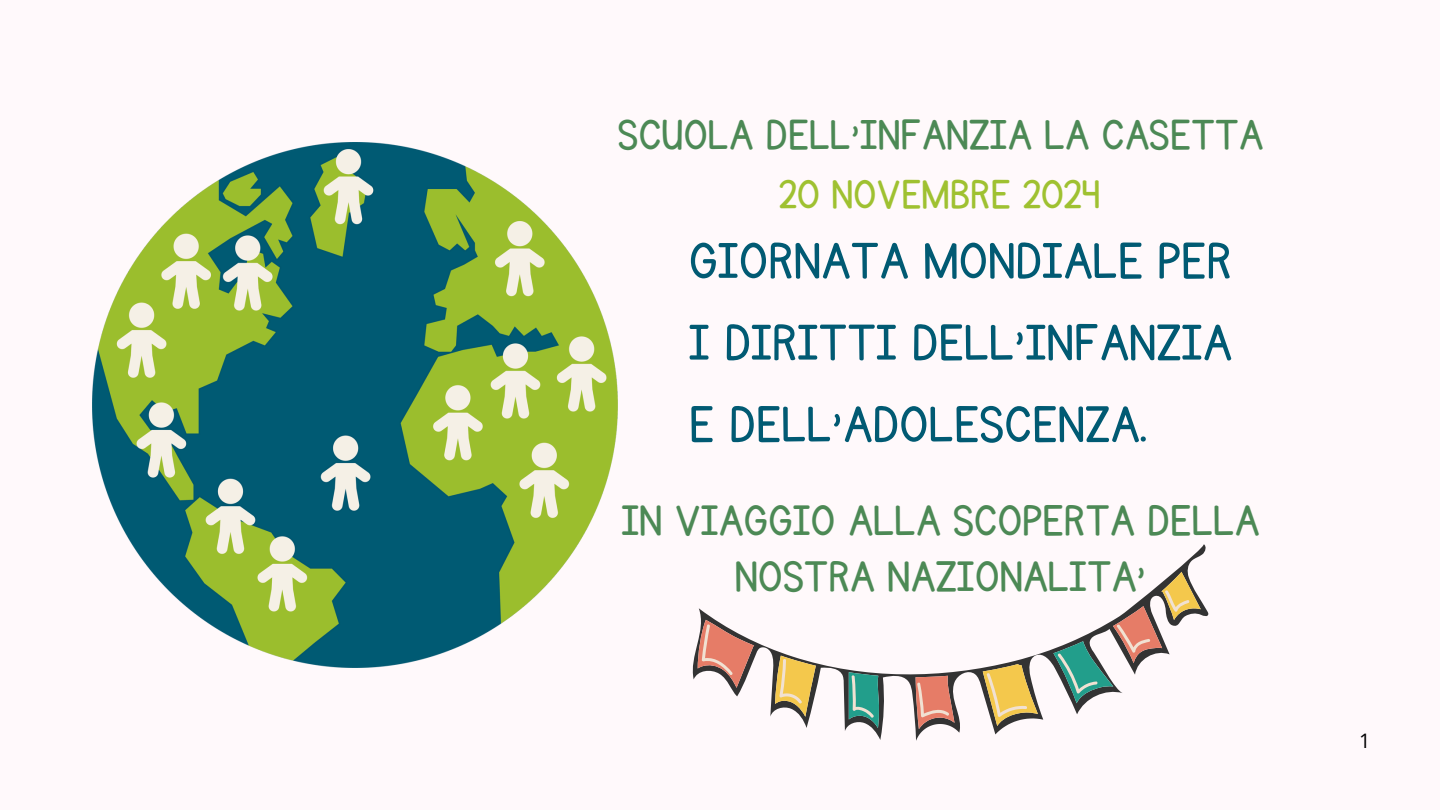
<style>
.page{position:relative;width:1440px;height:810px;background:#fff9fb}
.page>*{position:absolute;margin:0;border:0;box-sizing:border-box;transform-origin:0 0}
.t1{font:58.7px/81.8px "KG Primary Penmanship";color:#015a73;text-align:justify}
.t2{font:49.8px "KG Primary Penmanship";color:#4c8955}
.t3{font:48.8px "KG Primary Penmanship";color:#4c8955}
.t4{font:46.8px "KG Primary Penmanship";color:#9fc131}
.t5{font:20px "Open Sans";color:#000}
</style>
<div class="page">
<img style="left:93px;top:143px;width:525px;height:525px">
<svg style="left:692px;top:544px;width:516px;height:197px"></svg>
<svg style="left:698px;top:620px;width:56px;height:68px"></svg>
<svg style="left:775px;top:656px;width:41px;height:61px;background:#cab06b"></svg>
<svg style="left:849px;top:672px;width:30px;height:56px;background:#499c8d"></svg>
<svg style="left:916px;top:676px;width:39px;height:53px;background:#c37e70"></svg>
<svg style="left:983px;top:664px;width:55px;height:62px"></svg>
<svg style="left:1053px;top:572px;width:148px;height:131px"></svg>
<h2 class="t3" style="left:618px;top:111px;width:647px">SCUOLA DELL’INFANZIA LA CASETTA</h2>
<p class="t4" style="left:779px;top:172px;width:323px">20 NOVEMBRE 2024</p>
<h2 class="t1" style="left:689px;top:222px;width:545px">GIORNATA MONDIALE PER I DIRITTI DELL'INFANZIA E DELL'ADOLESCENZA.</h2>
<h1 class="t2" style="left:622px;top:496px;width:639px">IN VIAGGIO ALLA SCOPERTA DELLA</h1>
<p class="t2" style="left:735px;top:553px;width:413px">NOSTRA NAZIONALITA’</p>
<p class="t5" style="left:1359px;top:727px;width:13px">1</p>
</div>
